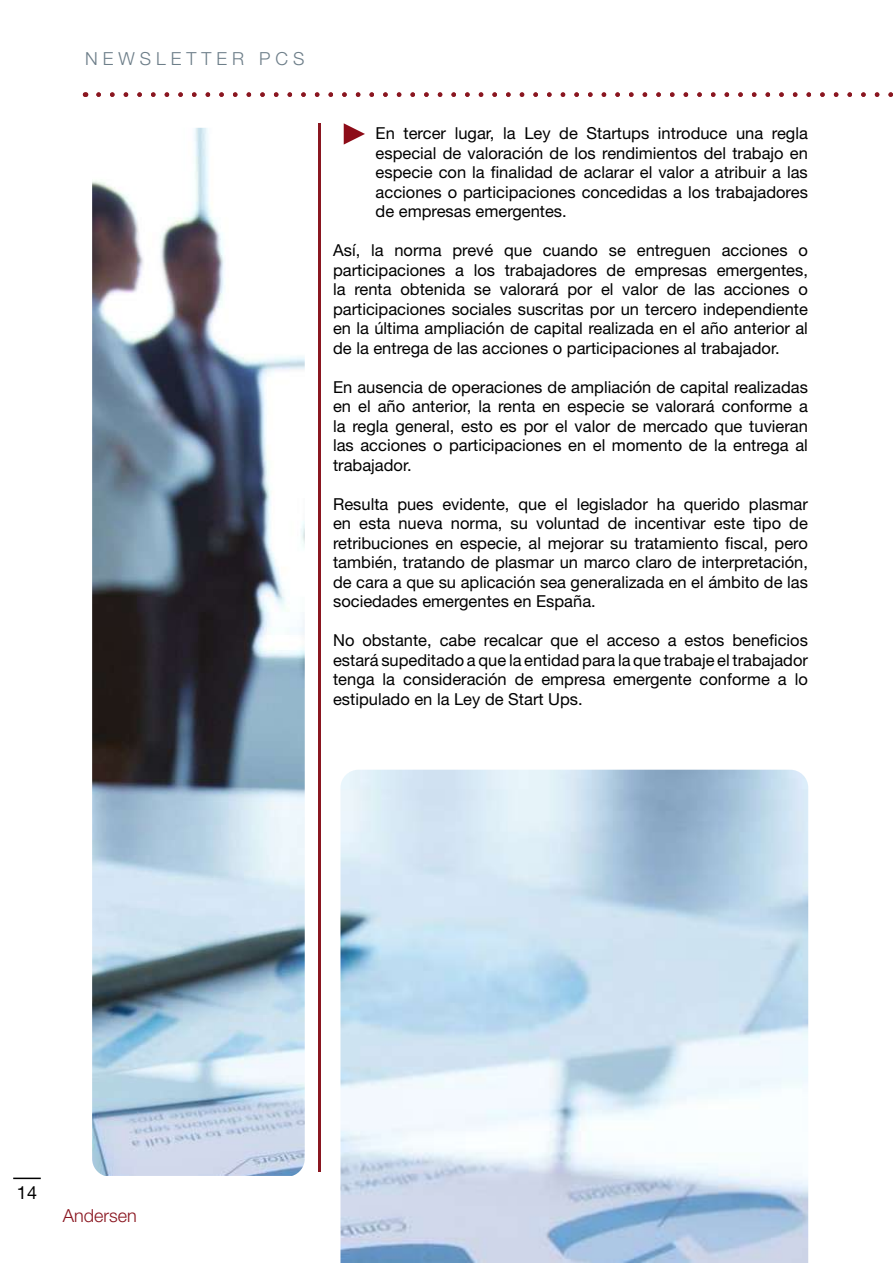
<style>
.page{position:relative;width:893px;height:1263px;background:#fff}
.page>*{position:absolute;margin:0;border:0;box-sizing:border-box;transform-origin:0 0}
.t1{font:300 18px "Helvetica Neue LT Pro";color:#6d7e89}
.t2{font:300 18px "Helvetica Neue LT Pro";color:#8a1620}
.t3{font:18px "Helvetica Neue LT Pro";color:#000}
.t4{font:16.5px/19.5px "Helvetica Neue LT Pro";color:#000;text-align:justify}
</style>
<div class="page">
<svg style="left:99px;top:92px;width:794px;height:5px"></svg>
<hr style="left:13px;top:1177px;width:28px;height:2px;background:#000">
<svg style="left:344px;top:123px;width:21px;height:22px"></svg>
<hr style="left:318px;top:123px;width:2px;height:1049px;background:#8a1620">
<img style="left:340px;top:770px;width:468px;height:493px">
<img style="left:92px;top:128px;width:213px;height:1048px">
<p class="t1" style="left:85px;top:48px;width:221px">N E W S L E T T E R P C S</p>
<p class="t4" style="left:376px;top:123px;width:434px">En tercer lugar, la Ley de Startups introduce una regla especial de valoración de los rendimientos del trabajo en especie con la finalidad de aclarar el valor a atribuir a las acciones o participaciones concedidas a los trabajadores de empresas emergentes.</p>
<p class="t4" style="left:333px;top:240px;width:476px">Así, la norma prevé que cuando se entreguen acciones o participaciones a los trabajadores de empresas emergentes, la renta obtenida se valorará por el valor de las acciones o participaciones sociales suscritas por un tercero independiente en la última ampliación de capital realizada en el año anterior al de la entrega de las acciones o participaciones al trabajador.</p>
<p class="t4" style="left:333px;top:377px;width:476px">En ausencia de operaciones de ampliación de capital realizadas en el año anterior, la renta en especie se valorará conforme a la regla general, esto es por el valor de mercado que tuvieran las acciones o participaciones en el momento de la entrega al trabajador.</p>
<p class="t4" style="left:333px;top:494px;width:476px">Resulta pues evidente, que el legislador ha querido plasmar en esta nueva norma, su voluntad de incentivar este tipo de retribuciones en especie, al mejorar su tratamiento fiscal, pero también, tratando de plasmar un marco claro de interpretación, de cara a que su aplicación sea generalizada en el ámbito de las sociedades emergentes en España.</p>
<p class="t4" style="left:333px;top:630px;width:476px">No obstante, cabe recalcar que el acceso a estos beneficios estará supeditado a que la entidad para la que trabaje el trabajador tenga la consideración de empresa emergente conforme a lo estipulado en la Ley de Start Ups.</p>
<p class="t3" style="left:17px;top:1182px;width:22px">14</p>
<p class="t2" style="left:63px;top:1205px;width:76px">Andersen</p>
</div>
